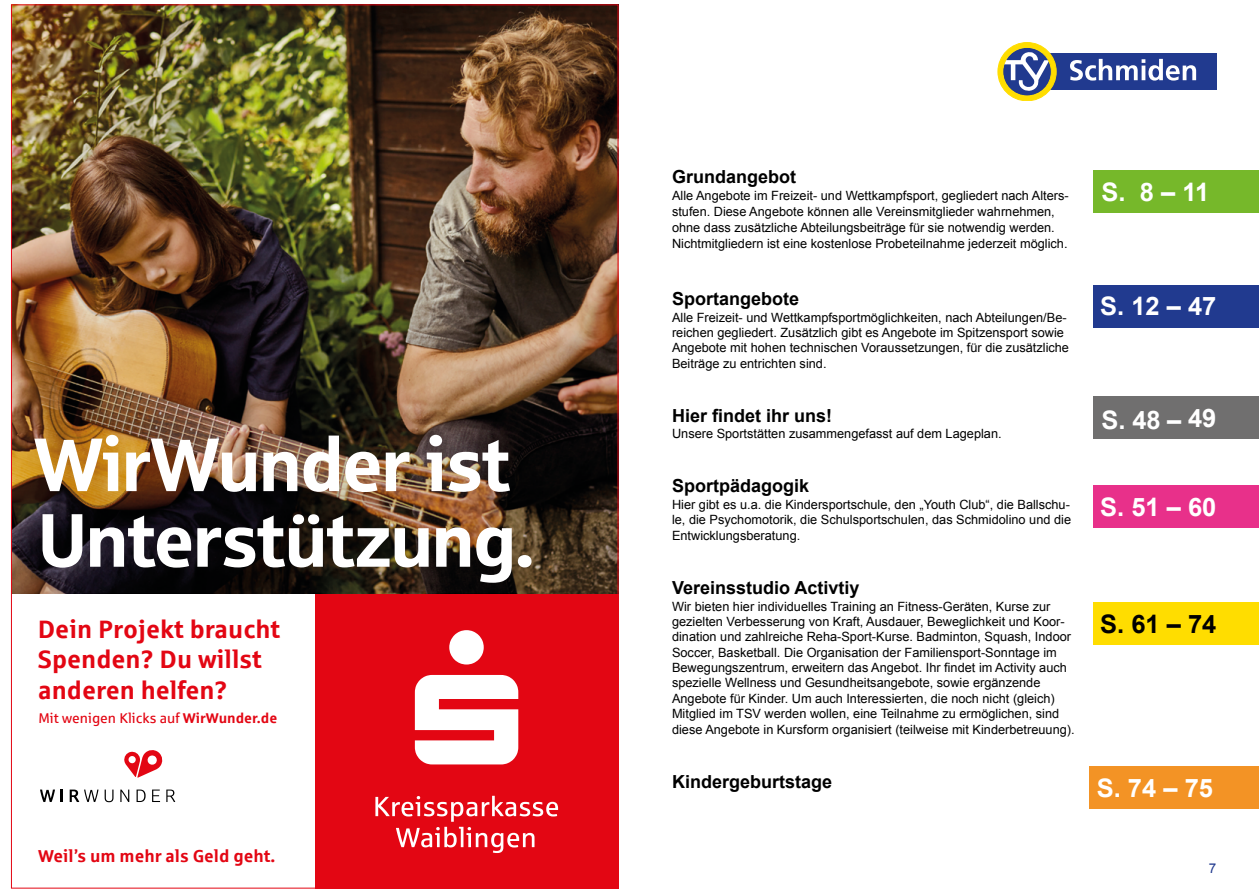
<style>
.page{position:relative;width:1259px;height:893px;background:#fff}
.page>*{position:absolute;margin:0;border:0;box-sizing:border-box;transform-origin:0 0}
.t1{font:75.6px/75.6px "Sparkasse Head";color:#fff}
.t2{font:700 25.5px "Arial";color:#fff}
.t3{font:700 25.5px "Arial";color:#000}
.t4{font:700 25.2px/30.3px "Sparkasse Rg";color:#e30613}
.t5{font:700 18px "Arial";color:#000}
.t6{font:700 17.4px "Sparkasse Rg";color:#e30613}
.t7{font:14.1px "Sparkasse Rg";color:#e30613}
.t8{font:13.5px "Arial";color:#213a8f}
.t9{font:12.75px/15.5px "Arial";color:#000}
.s1{font-weight:700}
</style>
<div class="page">
<div style="left:1093px;top:285px;width:166px;height:42px;background:#213a8f"></div>
<div style="left:1093px;top:485px;width:166px;height:43px;background:#e8308a"></div>
<div style="left:1093px;top:397px;width:166px;height:42px;background:#706f6f"></div>
<div style="left:1093px;top:602px;width:166px;height:43px;background:#fd0"></div>
<div style="left:1093px;top:170px;width:166px;height:43px;background:#76b82a"></div>
<div style="left:1089px;top:767px;width:170px;height:42px;background:#f39325"></div>
<div style="left:1025px;top:53px;width:192px;height:37px;background:#213a8f"></div>
<svg style="left:1070px;top:59px;width:126px;height:22px"></svg>
<svg style="left:998px;top:43px;width:58px;height:58px"></svg>
<div style="left:315px;top:594px;width:303px;height:294px;background:#e30613"></div>
<svg style="left:375px;top:796px;width:183px;height:57px"></svg>
<svg style="left:415px;top:630px;width:103px;height:134px"></svg>
<img style="left:13px;top:6px;width:603px;height:588px">
<svg style="left:40px;top:789px;width:23px;height:13px"></svg>
<svg style="left:120px;top:789px;width:9px;height:13px"></svg>
<svg style="left:137px;top:789px;width:9px;height:13px"></svg>
<svg style="left:152px;top:789px;width:8px;height:13px"></svg>
<svg style="left:166px;top:789px;width:9px;height:13px"></svg>
<svg style="left:70px;top:789px;width:28px;height:13px"></svg>
<svg style="left:105px;top:789px;width:8px;height:13px"></svg>
<svg style="left:124px;top:750px;width:39px;height:28px"></svg>
<h1 class="t1" style="left:34px;top:424px;width:501px">WirWunder ist<br>Unterstützung.</h1>
<h3 class="t4" style="left:38px;top:613px;width:244px">Dein Projekt braucht<br>Spenden? Du willst anderen helfen?</h3>
<p class="t7" style="left:38px;top:709px;width:240px">Mit wenigen Klicks auf <span class="s1">WirWunder.de</span></p>
<h3 class="t6" style="left:38px;top:844px;width:239px">Weil’s um mehr als Geld geht.</h3>
<h3 class="t5" style="left:672px;top:165px;width:126px">Grundangebot</h3>
<p class="t9" style="left:672px;top:187px;width:398px;line-height:16.5px">Alle Angebote im Freizeit- und Wettkampfsport, gegliedert nach Alters&shy;stufen. Diese Angebote können alle Vereinsmitglieder wahrnehmen,</p>
<p class="t9" style="left:672px;top:219px;width:397px;line-height:16.2px">ohne dass zusätzliche Abteilungsbeiträge für sie notwendig werden.<br>Nichtmitgliedern ist eine kostenlose Probeteilnahme jederzeit möglich.</p>
<h3 class="t5" style="left:672px;top:287px;width:129px">Sportangebote</h3>
<p class="t9" style="left:672px;top:310px;width:398px">Alle Freizeit- und Wettkampfsportmöglichkeiten, nach Abteilungen/Be&shy;reichen gegliedert. Zusätzlich gibt es Angebote im Spitzensport sowie Angebote mit hohen technischen Voraussetzungen, für die zusätzliche Beiträge zu entrichten sind.</p>
<h3 class="t5" style="left:672px;top:404px;width:162px">Hier findet ihr uns!</h3>
<p class="t9" style="left:672px;top:426px;width:331px">Unsere Sportstätten zusammengefasst auf dem Lageplan.</p>
<h3 class="t5" style="left:672px;top:474px;width:139px">Sportpädagogik</h3>
<p class="t9" style="left:672px;top:496px;width:400px;text-align:justify">Hier gibt es u.a. die Kindersportschule, den „Youth Club“, die Ballschu&shy;le, die Psychomotorik, die Schulsportschulen, das Schmidolino und die Entwicklungsberatung.</p>
<h3 class="t5" style="left:672px;top:576px;width:189px">Vereinsstudio Activtiy</h3>
<p class="t9" style="left:672px;top:599px;width:404px">Wir bieten hier individuelles Training an Fitness-Geräten, Kurse zur gezielten Verbesserung von Kraft, Ausdauer, Beweglichkeit und Koor&shy;dination und zahlreiche Reha-Sport-Kurse. Badminton, Squash, Indoor Soccer, Basketball. Die Organisation der Familiensport-Sonntage im Bewegungszentrum, erweitern das Angebot. Ihr findet im Activity auch spezielle Wellness und Gesundheitsangebote, sowie ergänzende Angebote für Kinder. Um auch Interessierten, die noch nicht (gleich)<br>Mitglied im TSV werden wollen, eine Teilnahme zu ermöglichen, sind diese Angebote in Kursform organisiert (teilweise mit Kinderbetreuung).</p>
<h3 class="t5" style="left:672px;top:770px;width:162px">Kindergeburtstage</h3>
<h2 class="t2" style="left:1101px;top:175px;width:109px">S. 8 – 11</h2>
<h2 class="t2" style="left:1100px;top:290px;width:118px">S. 12 – 47</h2>
<h2 class="t2" style="left:1101px;top:403px;width:116px">S. 48 – 49</h2>
<h2 class="t2" style="left:1100px;top:490px;width:118px">S. 51 – 60</h2>
<h2 class="t3" style="left:1100px;top:607px;width:118px">S. 61 – 74</h2>
<h2 class="t2" style="left:1096px;top:771px;width:118px">S. 74 – 75</h2>
<p class="t8" style="left:1209px;top:859px;width:9px">7</p>
</div>
